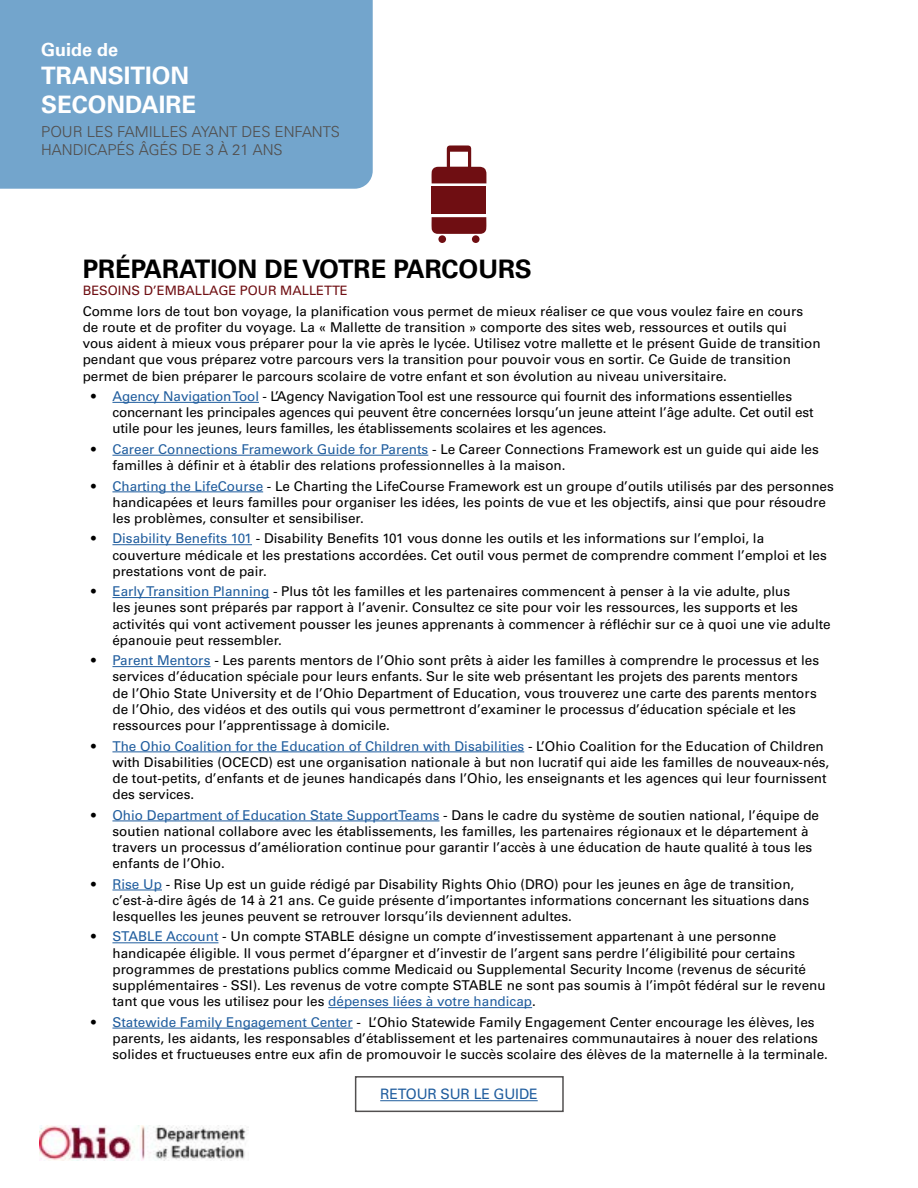
<style>
.page{position:relative;width:918px;height:1188px;background:#fff}
.page>*{position:absolute;margin:0;border:0;box-sizing:border-box;transform-origin:0 0}
.t1{font:700 25.5px "Univers LT Std";color:#000}
.t2{font:700 24px/28.8px "Univers LT Std";color:#fff}
.t3{font:700 18px "Univers LT Std";color:#fff}
.t4{font:300 15px/18px "Univers";color:#525050}
.t5{font:14.4px "Univers LT Std";letter-spacing:-.01em;color:#205d9e}
.t6{font:13.5px/16.2px "Univers LT Std";color:#000}
.t7{font:12.9px "Univers LT Std";color:#6f0e12}
.s1{color:#205d9e}
</style>
<div class="page">
<div style="left:0;top:0;width:373px;height:189px;background:#73a5cc"></div>
<img style="left:40px;top:1125px;width:206px;height:35px">
<div style="left:355px;top:1076px;width:209px;height:36px;border:2px solid #525050"></div>
<div style="left:432px;top:187px;width:54px;height:27px;background:#6f0e12"></div>
<svg style="left:432px;top:145px;width:54px;height:38px"></svg>
<svg style="left:432px;top:217px;width:54px;height:26px"></svg>
<hr style="left:380px;top:1100px;width:158px;height:1px;background:#205d9e">
<hr style="left:112px;top:402px;width:147px;height:1px;background:#205d9e">
<hr style="left:112px;top:455px;width:316px;height:1px;background:#205d9e">
<hr style="left:112px;top:492px;width:151px;height:1px;background:#205d9e">
<hr style="left:112px;top:544px;width:140px;height:1px;background:#205d9e">
<hr style="left:112px;top:597px;width:157px;height:1px;background:#205d9e">
<hr style="left:112px;top:666px;width:99px;height:1px;background:#205d9e">
<hr style="left:112px;top:752px;width:412px;height:1px;background:#205d9e">
<hr style="left:112px;top:821px;width:327px;height:1px;background:#205d9e">
<hr style="left:112px;top:890px;width:50px;height:1px;background:#205d9e">
<hr style="left:112px;top:942px;width:107px;height:1px;background:#205d9e">
<hr style="left:328px;top:1007px;width:204px;height:1px;background:#205d9e">
<hr style="left:112px;top:1028px;width:241px;height:1px;background:#205d9e">
<h3 class="t3" style="left:41px;top:39px;width:79px">Guide de</h3>
<h2 class="t2" style="left:41px;top:62px;width:157px">TRANSITION<br>SECONDAIRE</h2>
<p class="t4" style="left:41px;top:122px;width:300px">POUR LES FAMILLES AYANT DES ENFANTS<br>HANDICAPÉS ÂGÉS DE 3 À 21 ANS</p>
<h1 class="t1" style="left:83px;top:254px;width:451px">PRÉPARATION DE VOTRE PARCOURS</h1>
<p class="t7" style="left:83px;top:283px;width:267px">BESOINS D’EMBALLAGE POUR MALLETTE</p>
<p class="t6" style="left:83px;top:303px;width:740px">Comme lors de tout bon voyage, la planification vous permet de mieux réaliser ce que vous voulez faire en cours de route et de profiter du voyage. La « Mallette de transition » comporte des sites web, ressources et outils qui vous aident à mieux vous préparer pour la vie après le lycée. Utilisez votre mallette et le présent Guide de transition pendant que vous préparez votre parcours vers la transition pour pouvoir vous en sortir. Ce Guide de transition permet de bien préparer le parcours scolaire de votre enfant et son évolution au niveau universitaire.</p>
<p class="t6" style="left:112px;top:388px;width:703px;text-indent:-21px">• <span class="s1">Agency Navigation Tool</span> - L’Agency Navigation Tool est une ressource qui fournit des informations essentielles concernant les principales agences qui peuvent être concernées lorsqu’un jeune atteint l’âge adulte. Cet outil est utile pour les jeunes, leurs familles, les établissements scolaires et les agences.</p>
<p class="t6" style="left:112px;top:441px;width:708px;text-indent:-21px">• <span class="s1">Career Connections Framework Guide for Parents</span> - Le Career Connections Framework est un guide qui aide les familles à définir et à établir des relations professionnelles à la maison.</p>
<p class="t6" style="left:112px;top:478px;width:723px;text-indent:-21px">• <span class="s1">Charting the LifeCourse</span> - Le Charting the LifeCourse Framework est un groupe d’outils utilisés par des personnes handicapées et leurs familles pour organiser les idées, les points de vue et les objectifs, ainsi que pour résoudre les problèmes, consulter et sensibiliser.</p>
<p class="t6" style="left:112px;top:531px;width:716px;text-indent:-21px">• <span class="s1">Disability Benefits 101</span> - Disability Benefits 101 vous donne les outils et les informations sur l’emploi, la couverture médicale et les prestations accordées. Cet outil vous permet de comprendre comment l’emploi et les prestations vont de pair.</p>
<p class="t6" style="left:112px;top:583px;width:720px;text-indent:-21px">• <span class="s1">Early Transition Planning</span> - Plus tôt les familles et les partenaires commencent à penser à la vie adulte, plus<br>les jeunes sont préparés par rapport à l’avenir. Consultez ce site pour voir les ressources, les supports et les activités qui vont activement pousser les jeunes apprenants à commencer à réfléchir sur ce à quoi une vie adulte épanouie peut ressembler.</p>
<p class="t6" style="left:112px;top:652px;width:708px;text-indent:-21px">• <span class="s1">Parent Mentors</span> - Les parents mentors de l’Ohio sont prêts à aider les familles à comprendre le processus et les services d’éducation spéciale pour leurs enfants. Sur le site web présentant les projets des parents mentors<br>de l’Ohio State University et de l’Ohio Department of Education, vous trouverez une carte des parents mentors de l’Ohio, des vidéos et des outils qui vous permettront d’examiner le processus d’éducation spéciale et les ressources pour l’apprentissage à domicile.</p>
<p class="t6" style="left:112px;top:738px;width:718px;text-indent:-21px">• <span class="s1">The Ohio Coalition for the Education of Children with Disabilities</span> - L’Ohio Coalition for the Education of Children with Disabilities (OCECD) est une organisation nationale à but non lucratif qui aide les familles de nouveaux-nés, de tout-petits, d’enfants et de jeunes handicapés dans l’Ohio, les enseignants et les agences qui leur fournissent des services.</p>
<p class="t6" style="left:112px;top:807px;width:708px;text-indent:-21px">• <span class="s1">Ohio Department of Education State SupportTeams</span> - Dans le cadre du système de soutien national, l’équipe de soutien national collabore avec les établissements, les familles, les partenaires régionaux et le département à travers un processus d’amélioration continue pour garantir l’accès à une éducation de haute qualité à tous les enfants de l’Ohio.</p>
<p class="t6" style="left:112px;top:876px;width:698px;text-indent:-21px">• <span class="s1">Rise Up</span> - Rise Up est un guide rédigé par Disability Rights Ohio (DRO) pour les jeunes en âge de transition, c’est-à-dire âgés de 14 à 21 ans. Ce guide présente d’importantes informations concernant les situations dans lesquelles les jeunes peuvent se retrouver lorsqu’ils deviennent adultes.</p>
<p class="t6" style="left:112px;top:929px;width:715px;text-indent:-21px">• <span class="s1">STABLE Account</span> - Un compte STABLE désigne un compte d’investissement appartenant à une personne handicapée éligible. Il vous permet d’épargner et d’investir de l’argent sans perdre l’éligibilité pour certains programmes de prestations publics comme Medicaid ou Supplemental Security Income (revenus de sécurité supplémentaires - SSI). Les revenus de votre compte STABLE ne sont pas soumis à l’impôt fédéral sur le revenu tant que vous les utilisez pour les <span class="s1">dépenses liées à votre handicap</span>.</p>
<p class="t6" style="left:112px;top:1014px;width:717px;text-indent:-21px">• <span class="s1">Statewide Family Engagement Center</span> - L’Ohio Statewide Family Engagement Center encourage les élèves, les parents, les aidants, les responsables d’établissement et les partenaires communautaires à nouer des relations solides et fructueuses entre eux afin de promouvoir le succès scolaire des élèves de la maternelle à la terminale.</p>
<p class="t5" style="left:380px;top:1086px;width:159px">RETOUR SUR LE GUIDE</p>
</div>
